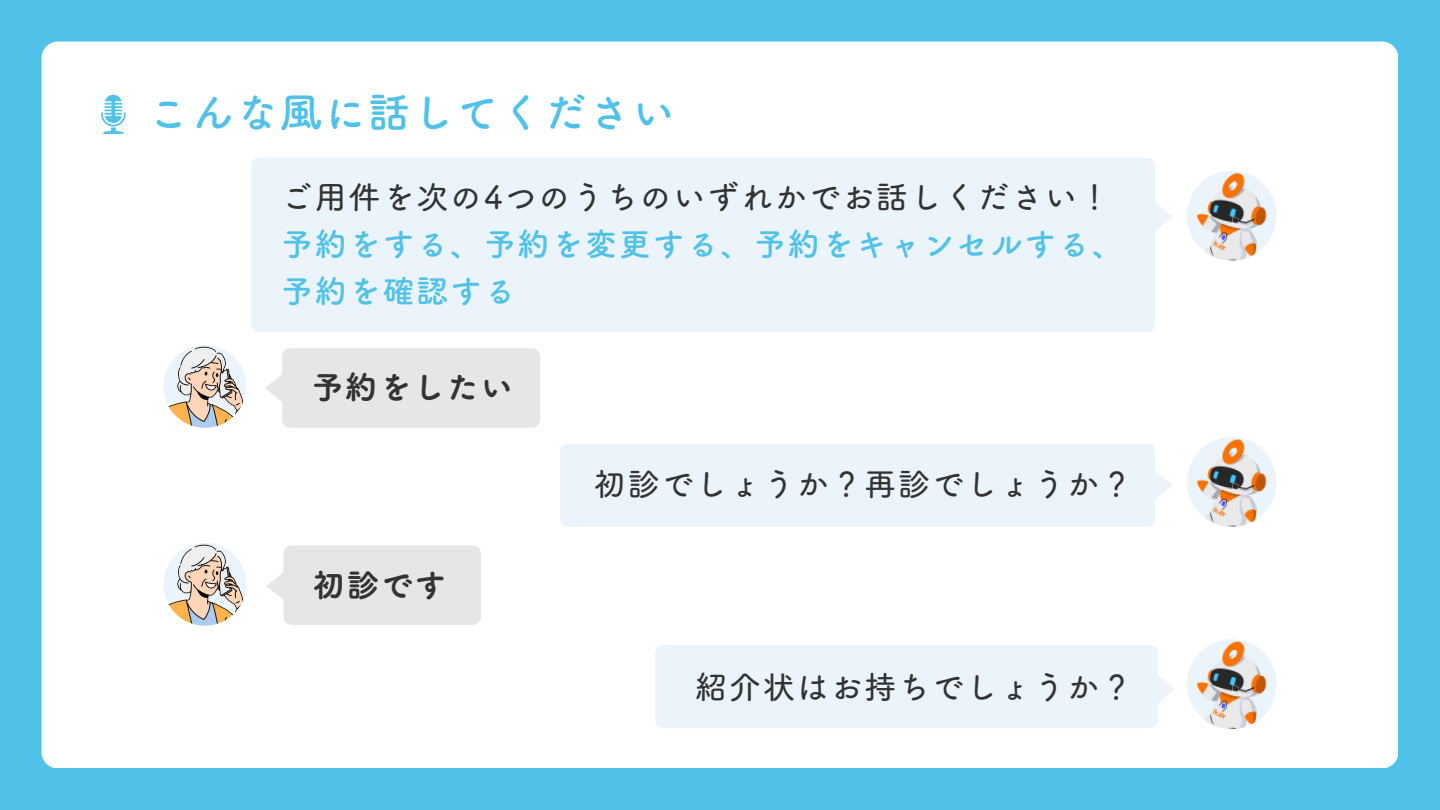
<style>
.page{position:relative;width:1440px;height:810px;background:#50c2ea}
.page>*{position:absolute;margin:0;border:0;box-sizing:border-box;transform-origin:0 0}
.t1{font:42px "Canva Tsuku A Rd Gothic Std B";letter-spacing:.05em;color:#50c2ea}
.t2{font:32.2px "Tsuku A Rd Gothic Std D";letter-spacing:.05em;color:#333}
.t3{font:32.2px/47.1px "Canva Tsuku A Rd Gothic Std B";letter-spacing:.05em;color:#50c2ea}
.t4{font:32.2px "Tsuku A Rd Gothic Std E";letter-spacing:.05em;color:#333}
</style>
<div class="page">
<div style="left:42px;top:42px;width:1356px;height:726px;background:#fff"></div>
<img style="left:1187px;top:171px;width:90px;height:90px;border-radius:50%">
<img style="left:1187px;top:437px;width:90px;height:90px;border-radius:50%">
<img style="left:163px;top:345px;width:83px;height:83px;border-radius:50%">
<img style="left:163px;top:543px;width:83px;height:83px;border-radius:50%">
<img style="left:1187px;top:639px;width:90px;height:90px;border-radius:50%">
<svg style="left:101px;top:95px;width:25px;height:39px"></svg>
<div style="left:251px;top:158px;width:905px;height:174px;background:#ebf4fa;border-radius:8px"></div>
<div style="left:560px;top:444px;width:596px;height:83px;background:#ebf4fa;border-radius:8px"></div>
<svg style="left:1156px;top:458px;width:17px;height:55px"></svg>
<div style="left:655px;top:645px;width:503px;height:83px;background:#ebf4fa;border-radius:8px"></div>
<svg style="left:1158px;top:662px;width:17px;height:55px"></svg>
<svg style="left:1156px;top:189px;width:17px;height:56px"></svg>
<div style="left:282px;top:348px;width:258px;height:80px;background:#e8e5e5;border-radius:8px"></div>
<svg style="left:265px;top:360px;width:17px;height:56px"></svg>
<div style="left:284px;top:545px;width:197px;height:80px;background:#e8e5e5;border-radius:8px"></div>
<svg style="left:266px;top:558px;width:18px;height:56px"></svg>
<p class="t1" style="left:148px;top:91px;width:528px">こんな風に話してください</p>
<p class="t2" style="left:281px;top:180px;width:831px">ご用件を次の4つのうちのいずれかでお話しください！</p>
<p class="t3" style="left:281px;top:220px;width:844px">予約をする、予約を変更する、予約をキャンセルする、予約を確認する</p>
<p class="t4" style="left:311px;top:371px;width:203px">予約をしたい</p>
<p class="t4" style="left:313px;top:569px;width:135px">初診です</p>
<p class="t2" style="left:594px;top:468px;width:540px">初診でしょうか？再診でしょうか？</p>
<p class="t2" style="left:695px;top:671px;width:439px">紹介状はお持ちでしょうか？</p>
</div>
